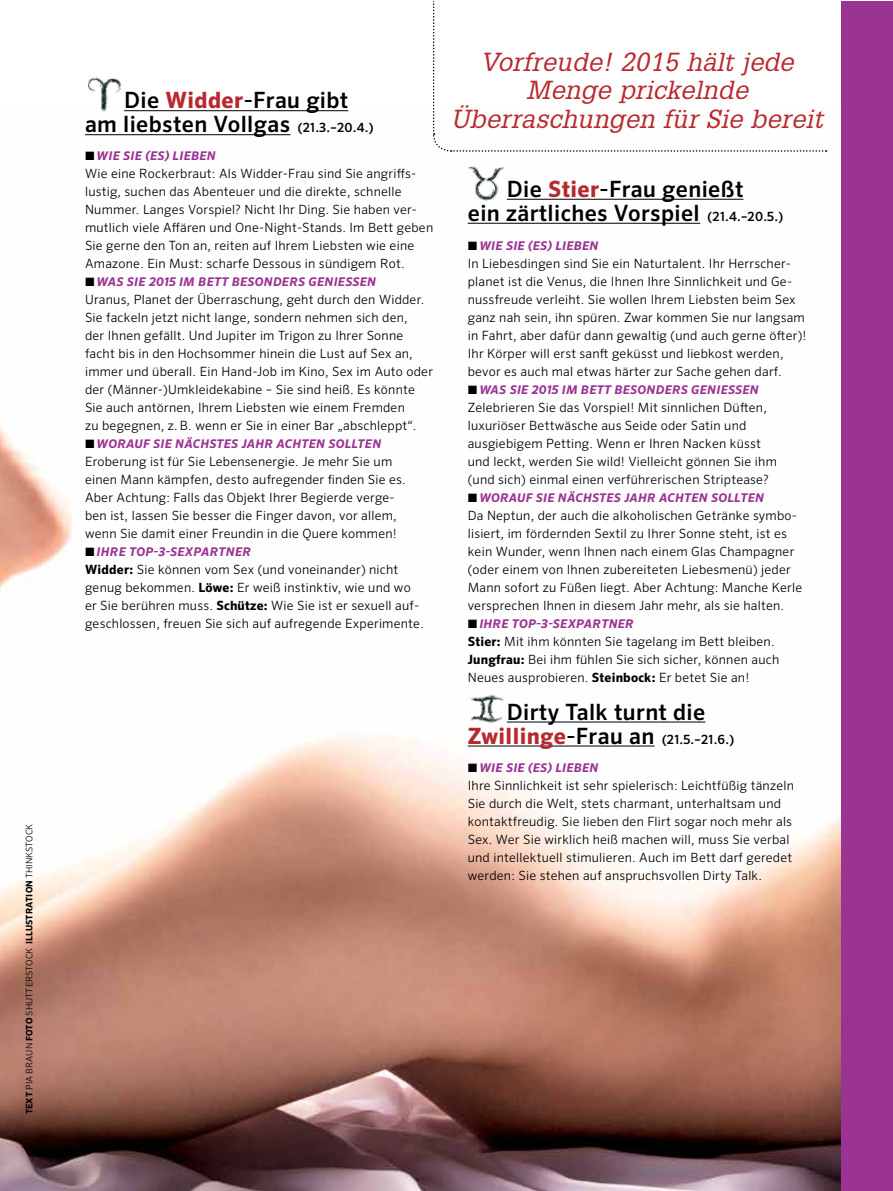
<style>
.page{position:relative;width:893px;height:1191px;background:#fff}
.page>*{position:absolute;margin:0;border:0;box-sizing:border-box;transform-origin:0 0}
.t1{font:italic 25.5px/28.5px "Glypha LT Pro";letter-spacing:.01em;color:#b8292f;text-align:center}
.t2{font:500 22.5px/24px "Sero Pro";letter-spacing:.015em;color:#000}
.t3{font:300 12.75px/18px "Sero Pro";letter-spacing:.015em;color:#000}
.t4{font:500 12.75px "Sero Pro";color:#000}
.t5{font:italic 700 12px "Sero Pro";letter-spacing:.025em;color:#9b3393}
.t6{font:300 9px "Sero Pro";letter-spacing:.01em;color:#000}
.s1{font-weight:700}
.s2{font-weight:700;color:#b8292f}
.s3{font-size:12.75px}
.s4{color:#000}
.s5{font-weight:700;font-size:22.5px;color:#b8292f}
.s6{font-size:22.5px}
</style>
<div class="page">
<img style="left:1px;top:103px;width:841px;height:1088px">
<img style="left:0;top:103px;width:1px;height:1088px">
<hr style="left:124px;top:110px;width:224px;height:1px;background:#000">
<hr style="left:85px;top:134px;width:205px;height:1px;background:#000">
<img style="left:87px;top:77px;width:37px;height:37px">
<hr style="left:507px;top:199px;width:236px;height:1px;background:#000">
<hr style="left:468px;top:223px;width:232px;height:1px;background:#000">
<hr style="left:507px;top:721px;width:198px;height:1px;background:#000">
<hr style="left:468px;top:745px;width:187px;height:1px;background:#000">
<img style="left:468px;top:167px;width:38px;height:34px">
<img style="left:468px;top:689px;width:38px;height:35px">
<div style="left:842px;top:1px;width:50px;height:1190px;background:#9b3393"></div>
<svg style="left:432px;top:1px;width:395px;height:151px"></svg>
<p class="t6" style="left:24px;top:1114px;width:292px;rotate:-90deg"><span class="s1">TEXT</span> PIA BRAUN <span class="s1">FOTO</span> SHUTTERSTOCK <span class="s1">ILLUSTRATION</span> THINKSTOCK</p>
<h2 class="t2" style="left:85px;top:88px;width:290px;text-indent:39px">Die <span class="s2">Widder</span>-Frau gibt am liebsten Vollgas <span class="s3">(21.3.–20.4.)</span></h2>
<p class="t5" style="left:85px;top:148px;width:132px"><span class="s4">■</span> WIE SIE (ES) LIEBEN</p>
<p class="t3" style="left:85px;top:164px;width:350px">Wie eine Rockerbraut: Als Widder-Frau sind Sie angriffs&shy;lustig, suchen das Abenteuer und die direkte, schnelle Nummer. Langes Vorspiel? Nicht Ihr Ding. Sie haben ver&shy;mutlich viele Affären und One-Night-Stands. Im Bett geben Sie gerne den Ton an, reiten auf Ihrem Liebsten wie eine Amazone. Ein Must: scharfe Dessous in sündigem Rot.</p>
<p class="t5" style="left:85px;top:274px;width:292px"><span class="s4">■</span> WAS SIE 2015 IM BETT BESONDERS GENIESSEN</p>
<p class="t3" style="left:85px;top:290px;width:349px">Uranus, Planet der Überraschung, geht durch den Widder.<br>Sie fackeln jetzt nicht lange, sondern nehmen sich den,<br>der Ihnen gefällt. Und Jupiter im Trigon zu Ihrer Sonne facht bis in den Hochsommer hinein die Lust auf Sex an, immer und überall. Ein Hand-Job im Kino, Sex im Auto oder der (Männer-)Umkleidekabine – Sie sind heiß. Es könnte Sie auch antörnen, Ihrem Liebsten wie einem Fremden<br>zu begegnen, z.B. wenn er Sie in einer Bar „abschleppt“.</p>
<p class="t5" style="left:85px;top:436px;width:298px"><span class="s4">■</span> WORAUF SIE NÄCHSTES JAHR ACHTEN SOLLTEN</p>
<p class="t3" style="left:85px;top:452px;width:322px">Eroberung ist für Sie Lebensenergie. Je mehr Sie um einen Mann kämpfen, desto aufregender finden Sie es.<br>Aber Achtung: Falls das Objekt Ihrer Begierde verge&shy;ben ist, lassen Sie besser die Finger davon, vor allem, wenn Sie damit einer Freundin in die Quere kommen!</p>
<p class="t5" style="left:85px;top:544px;width:167px"><span class="s4">■</span> IHRE TOP-3-SEXPARTNER</p>
<p class="t3" style="left:85px;top:560px;width:340px"><span class="s1">Widder:</span> Sie können vom Sex (und voneinander) nicht genug bekommen. <span class="s1">Löwe:</span> Er weiß instinktiv, wie und wo er Sie berühren muss. <span class="s1">Schütze:</span> Wie Sie ist er sexuell auf&shy;geschlossen, freuen Sie sich auf aufregende Experimente.</p>
<h1 class="t1" style="left:451px;top:47px;width:373px">Vorfreude! 2015 hält jede<br>Menge prickelnde<br>Überraschungen für Sie bereit</h1>
<h2 class="t2" style="left:468px;top:177px;width:317px;text-align:center">Die <span class="s2">Stier</span>-Frau genießt<br>ein zärtliches Vorspiel <span class="s3">(21.4.–20.5.)</span></h2>
<p class="t5" style="left:468px;top:238px;width:132px"><span class="s4">■</span> WIE SIE (ES) LIEBEN</p>
<p class="t3" style="left:468px;top:254px;width:340px">In Liebesdingen sind Sie ein Naturtalent. Ihr Herrscher&shy;planet ist die Venus, die Ihnen Ihre Sinnlichkeit und Ge&shy;nussfreude verleiht. Sie wollen Ihrem Liebsten beim Sex ganz nah sein, ihn spüren. Zwar kommen Sie nur langsam in Fahrt, aber dafür dann gewaltig (und auch gerne öfter)!<br>Ihr Körper will erst sanft geküsst und liebkost werden, bevor es auch mal etwas härter zur Sache gehen darf.</p>
<p class="t5" style="left:468px;top:382px;width:292px"><span class="s4">■</span> WAS SIE 2015 IM BETT BESONDERS GENIESSEN</p>
<p class="t3" style="left:468px;top:398px;width:311px">Zelebrieren Sie das Vorspiel! Mit sinnlichen Düften, luxuriöser Bettwäsche aus Seide oder Satin und ausgiebigem Petting. Wenn er Ihren Nacken küsst und leckt, werden Sie wild! Vielleicht gönnen Sie ihm (und sich) einmal einen verführerischen Striptease?</p>
<p class="t5" style="left:468px;top:490px;width:298px"><span class="s4">■</span> WORAUF SIE NÄCHSTES JAHR ACHTEN SOLLTEN</p>
<p class="t3" style="left:468px;top:506px;width:336px">Da Neptun, der auch die alkoholischen Getränke symbo&shy;lisiert, im fördernden Sextil zu Ihrer Sonne steht, ist es kein Wunder, wenn Ihnen nach einem Glas Champagner (oder einem von Ihnen zubereiteten Liebesmenü) jeder Mann sofort zu Füßen liegt. Aber Achtung: Manche Kerle versprechen Ihnen in diesem Jahr mehr, als sie halten.</p>
<p class="t5" style="left:468px;top:616px;width:167px"><span class="s4">■</span> IHRE TOP-3-SEXPARTNER</p>
<p class="t3" style="left:468px;top:632px;width:313px"><span class="s1">Stier:</span> Mit ihm könnten Sie tagelang im Bett bleiben.<br><span class="s1">Jungfrau:</span> Bei ihm fühlen Sie sich sicher, können auch<br>Neues ausprobieren. <span class="s1">Steinbock:</span> Er betet Sie an!</p>
<h2 class="t2" style="left:507px;top:700px;width:200px">Dirty Talk turnt die</h2>
<p class="t4" style="left:468px;top:731px;width:268px"><span class="s5">Zwillinge</span><span class="s6">-Frau an</span> (21.5.–21.6.)</p>
<p class="t5" style="left:468px;top:760px;width:132px"><span class="s4">■</span> WIE SIE (ES) LIEBEN</p>
<p class="t3" style="left:468px;top:776px;width:328px">Ihre Sinnlichkeit ist sehr spielerisch: Leichtfüßig tänzeln Sie durch die Welt, stets charmant, unterhaltsam und kontaktfreudig. Sie lieben den Flirt sogar noch mehr als Sex. Wer Sie wirklich heiß machen will, muss Sie verbal und intellektuell stimulieren. Auch im Bett darf geredet werden: Sie stehen auf anspruchsvollen Dirty Talk.</p>
</div>
